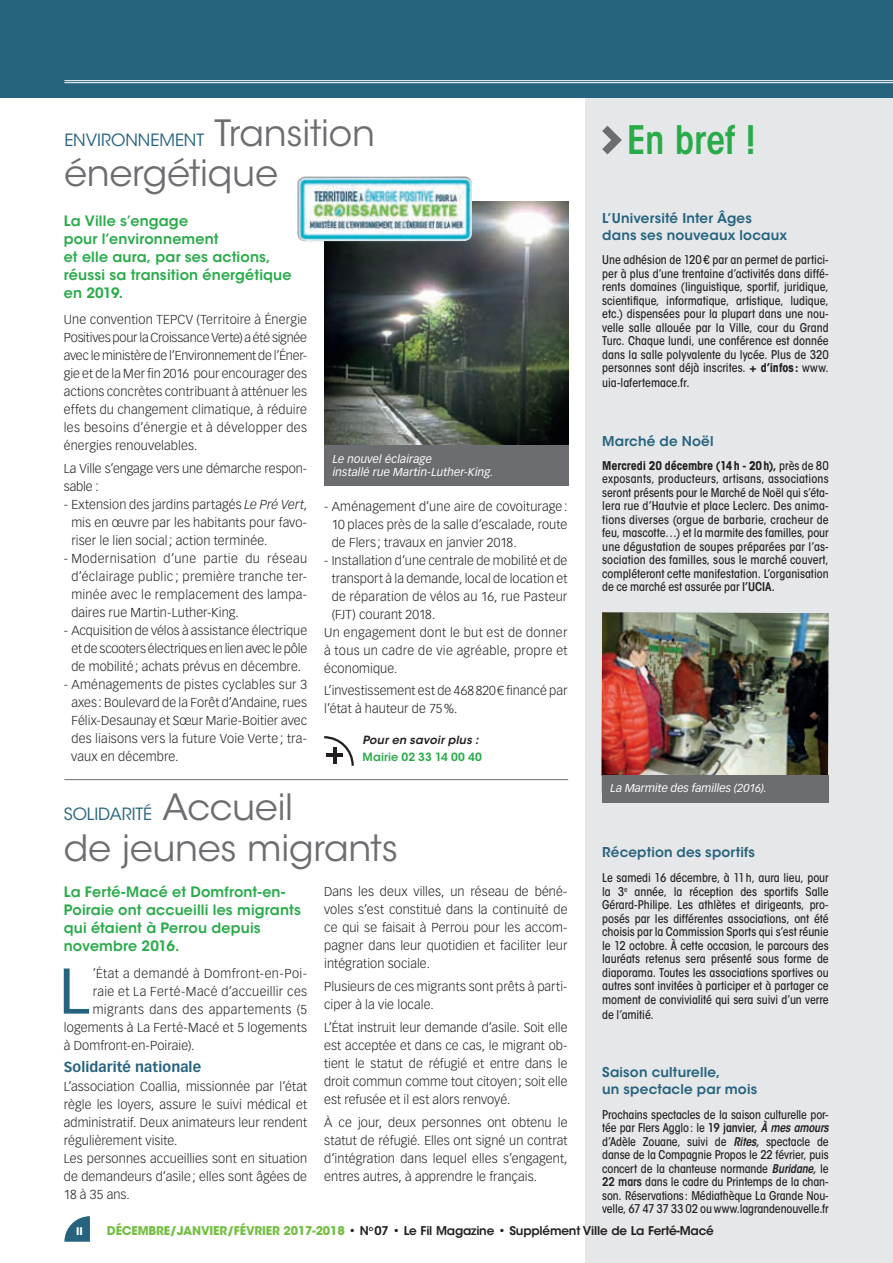
<style>
.page{position:relative;width:893px;height:1263px;background:#fff}
.page>*{position:absolute;margin:0;border:0;box-sizing:border-box;transform-origin:0 0}
.t1{font:63.3px "Vectora LT Std";color:#26637e}
.t2{font:600 condensed 39px "ITC Avant Garde Std";letter-spacing:-.01em;color:#29ab4a}
.t3{font:36px "ITC Avant Garde Std";letter-spacing:-.005em;color:#6c6d70}
.t4{font:16.8px "ITC Avant Garde Std";color:#26637e}
.t5{font:600 14.25px/18px "ITC Avant Garde Std";letter-spacing:.01em;color:#29ab4a}
.t6{font:700 14.25px "Vectora LT Std";letter-spacing:.005em;color:#26637e}
.t7{font:600 13.5px/16.5px "ITC Avant Garde Std";letter-spacing:.015em;color:#26637e}
.t8{font:300 12.75px/18px "Vectora LT Std";letter-spacing:.005em;color:#231f20;text-align:justify}
.t9{font:300 12.75px "Vectora LT Std";letter-spacing:.025em;color:#231f20}
.t10{font:300 12.75px "Vectora LT Std";letter-spacing:.035em;color:#231f20}
.t11{font:300 12.75px "Vectora LT Std";letter-spacing:.03em;color:#231f20}
.t12{font:500 condensed 12px/13.5px "ITC Avant Garde Std";letter-spacing:-.005em;color:#231f20;text-align:justify}
.t13{font:600 12px "ITC Avant Garde Std";letter-spacing:-.015em;color:#231f20}
.t14{font:italic 11.25px/13.5px "Vectora LT Std";letter-spacing:.005em;color:#fff}
.t15{font:italic 600 11.25px "ITC Avant Garde Std";letter-spacing:.02em;color:#231f20}
.t16{font:600 11.25px "ITC Avant Garde Std";letter-spacing:.01em;color:#29ab4a}
.t17{font:700 10.5px "ITC Avant Garde Std";color:#fff}
.s1{font-size:36px;color:#6c6d70}
.s2{font-style:italic}
.s3{font-weight:700}
.s4{font-weight:600}
.s5{font-weight:600;font-style:italic}
.s6{font-weight:700;color:#74bf43}
</style>
<div class="page">
<hr style="left:64px;top:779px;width:504px;height:1px;background:#6c6d70">
<div style="left:585px;top:97px;width:308px;height:1166px;background:#e6e7e9"></div>
<svg style="left:602px;top:125px;width:20px;height:30px"></svg>
<img style="left:602px;top:612px;width:227px;height:163px">
<div style="left:602px;top:775px;width:227px;height:28px;background:#6c6d70"></div>
<img style="left:324px;top:202px;width:244px;height:243px">
<div style="left:324px;top:445px;width:244px;height:41px;background:#6c6d70"></div>
<img style="left:297px;top:176px;width:175px;height:65px">
<div style="left:0;top:0;width:893px;height:98px;background:#26637e"></div>
<svg style="left:64px;top:1216px;width:26px;height:26px"></svg>
<hr style="left:64px;top:80px;width:829px;height:1px;background:#fff">
<hr style="left:64px;top:82px;width:829px;height:1px;background:#fff">
<svg style="left:324px;top:736px;width:30px;height:30px"></svg>
<h3 class="t4" style="left:64px;top:129px;width:312px">ENVIRONNEMENT <span class="s1">Transition</span></h3>
<h3 class="t3" style="left:64px;top:151px;width:215px">énergétique</h3>
<p class="t5" style="left:64px;top:212px;width:229px">La Ville s’engage<br>pour l’environnement<br>et elle aura, par ses actions, réussi sa transition énergétique en 2019.</p>
<p class="t8" style="left:64px;top:311px;width:245px">Une convention TEPCV (Territoire à Énergie Positives pour la Croissance Verte) a été signée avec le ministère de l’Environnement de l’Éner&shy;gie et de la Mer fin 2016 pour encourager des actions concrètes contribuant à atténuer les effets du changement climatique, à réduire les besoins d’énergie et à développer des énergies renouvelables.</p>
<p class="t8" style="left:64px;top:459px;width:245px">La Ville s’engage vers une démarche respon&shy;sable :</p>
<p class="t8" style="left:71px;top:495px;width:237px;text-indent:-8px">- Extension des jardins partagés <span class="s2">Le Pré Vert</span>, mis en œuvre par les habitants pour favo&shy;riser le lien social; action terminée.</p>
<p class="t8" style="left:71px;top:549px;width:237px;text-indent:-8px">- Modernisation d’une partie du réseau d’éclairage public ; première tranche ter&shy;minée avec le remplacement des lampa&shy;daires rue Martin-Luther-King.</p>
<p class="t8" style="left:64px;top:621px;width:245px;text-align:center">- Acquisition de vélos à assistance électrique et de scooters électriques en lien avec le pôle de mobilité; achats prévus en décembre.</p>
<p class="t8" style="left:71px;top:675px;width:237px;text-indent:-8px">- Aménagements de pistes cyclables sur 3 axes: Boulevard de la Forêt d’Andaine, rues Félix-Desaunay et Sœur Marie-Boitier avec des liaisons vers la future Voie Verte ; tra&shy;vaux en décembre.</p>
<p class="t14" style="left:333px;top:452px;width:162px">Le nouvel éclairage<br>installé rue Martin-Luther-King.</p>
<p class="t8" style="left:332px;top:497px;width:237px;text-indent:-8px">- Aménagement d’une aire de covoiturage :<br>10 places près de la salle d’escalade, route de Flers ; travaux en janvier 2018.</p>
<p class="t8" style="left:324px;top:551px;width:245px">- Installation d’une centrale de mobilité et de</p>
<p class="t8" style="left:332px;top:569px;width:237px">transport à la demande, local de location et</p>
<p class="t8" style="left:332px;top:587px;width:237px">de réparation de vélos au 16, rue Pasteur</p>
<p class="t8" style="left:332px;top:605px;width:105px">(FJT) courant 2018.</p>
<p class="t11" style="left:324px;top:625px;width:245px">Un engagement dont le but est de donner</p>
<p class="t9" style="left:324px;top:643px;width:245px">à tous un cadre de vie agréable, propre et</p>
<p class="t8" style="left:324px;top:659px;width:75px">économique.</p>
<p class="t8" style="left:324px;top:682px;width:245px">L’investissement est de 468820€ financé par l’état à hauteur de 75%.</p>
<p class="t15" style="left:362px;top:733px;width:118px">Pour en savoir plus :</p>
<p class="t16" style="left:363px;top:750px;width:121px">Mairie 02 33 14 00 40</p>
<h3 class="t4" style="left:64px;top:804px;width:231px">SOLIDARITÉ <span class="s1">Accueil</span></h3>
<h3 class="t3" style="left:64px;top:826px;width:336px">de jeunes migrants</h3>
<p class="t5" style="left:64px;top:882px;width:239px">La Ferté-Macé et Domfront-en-<br>Poiraie ont accueilli les migrants qui étaient à Perrou depuis novembre 2016.</p>
<h1 class="t1" style="left:59px;top:954px;width:32px">L</h1>
<p class="t10" style="left:93px;top:966px;width:216px">’État a demandé à Domfront-en-Poi-</p>
<p class="t8" style="left:324px;top:882px;width:245px">Dans les deux villes, un réseau de béné&shy;voles s’est constitué dans la continuité de ce qui se faisait à Perrou pour les accom&shy;pagner dans leur quotidien et faciliter leur intégration sociale.</p>
<p class="t8" style="left:324px;top:977px;width:245px">Plusieurs de ces migrants sont prêts à parti&shy;ciper à la vie locale.</p>
<p class="t8" style="left:324px;top:1018px;width:245px">L’État instruit leur demande d’asile. Soit elle est acceptée et dans ce cas, le migrant ob&shy;tient le statut de réfugié et entre dans le droit commun comme tout citoyen; soit elle est refusée et il est alors renvoyé.</p>
<p class="t8" style="left:324px;top:1114px;width:245px">À ce jour, deux personnes ont obtenu le statut de réfugié. Elles ont signé un contrat d’intégration dans lequel elles s’engagent, entres autres, à apprendre le français.</p>
<p class="t9" style="left:93px;top:984px;width:216px">raie et La Ferté-Macé d’accueillir ces</p>
<p class="t10" style="left:93px;top:1002px;width:216px">migrants dans des appartements (5</p>
<p class="t8" style="left:64px;top:1018px;width:245px">logements à La Ferté-Macé et 5 logements</p>
<p class="t8" style="left:64px;top:1036px;width:132px">à Domfront-en-Poiraie).</p>
<p class="t6" style="left:64px;top:1058px;width:139px">Solidarité nationale</p>
<p class="t8" style="left:64px;top:1078px;width:245px;text-align:left">L’association Coallia, missionnée par l’état règle les loyers, assure le suivi médical et administratif. Deux animateurs leur rendent régulièrement visite.<br>Les personnes accueillies sont en situation de demandeurs d’asile; elles sont âgées de 18 à 35 ans.</p>
<h2 class="t2" style="left:627px;top:116px;width:131px">En bref !</h2>
<p class="t7" style="left:602px;top:210px;width:187px">L’Université Inter Âges dans ses nouveaux locaux</p>
<p class="t12" style="left:602px;top:253px;width:228px">Une adhésion de 120€ par an permet de partici&shy;per à plus d’une trentaine d’activités dans diffé&shy;rents domaines (linguistique, sportif, juridique, scientifique, informatique, artistique, ludique, etc.) dispensées pour la plupart dans une nou&shy;velle salle allouée par la Ville, cour du Grand Turc. Chaque lundi, une conférence est donnée dans la salle polyvalente du lycée. Plus de 320 personnes sont déjà inscrites. <span class="s3">+ d’infos:</span> www.</p>
<p class="t12" style="left:602px;top:376px;width:89px">uia-lafertemace.fr.</p>
<p class="t7" style="left:602px;top:432px;width:113px">Marché de Noël</p>
<p class="t12" style="left:602px;top:458px;width:228px"><span class="s3">Mercredi 20 décembre (14h - 20h),</span> près de 80 exposants, producteurs, artisans, associations seront présents pour le Marché de Noël qui s’éta&shy;lera rue d’Hautvie et place Leclerc. Des anima&shy;tions diverses (orgue de barbarie, cracheur de feu, mascotte…) et la marmite des familles, pour une dégustation de soupes préparées par l’as&shy;sociation des familles, sous le marché couvert, compléteront cette manifestation. L’organisation de ce marché est assurée par <span class="s4">l’UCIA.</span></p>
<p class="t14" style="left:611px;top:782px;width:158px">La Marmite des familles (2016).</p>
<p class="t7" style="left:602px;top:843px;width:154px">Réception des sportifs</p>
<p class="t12" style="left:602px;top:870px;width:228px">Le samedi 16 décembre, à 11h, aura lieu, pour la 3<sup>e</sup> année, la réception des sportifs Salle Gérard-Philipe. Les athlètes et dirigeants, pro&shy;posés par les différentes associations, ont été choisis par la Commission Sports qui s’est réunie le 12 octobre. À cette occasion, le parcours des lauréats retenus sera présenté sous forme de diaporama. Toutes les associations sportives ou autres sont invitées à participer et à partager ce moment de convivialité qui sera suivi d’un verre</p>
<p class="t12" style="left:602px;top:1008px;width:53px">de l’amitié.</p>
<p class="t7" style="left:602px;top:1064px;width:157px">Saison culturelle,<br>un spectacle par mois</p>
<p class="t12" style="left:602px;top:1107px;width:228px">Prochains spectacles de la saison culturelle por&shy;tée par Flers Agglo: le <span class="s4">19 janvier,</span> <span class="s5">À mes amours </span>d’Adèle Zouane, suivi de <span class="s5">Rites,</span> spectacle de danse de la Compagnie Propos le 22 février, puis concert de la chanteuse normande <span class="s5">Buridane,</span> le <span class="s4">22 mars</span> dans le cadre du Printemps de la chan&shy;son. Réservations: Médiathèque La Grande Nou&shy;velle, 67 47 37 33 02 ou www.lagrandenouvelle.fr</p>
<p class="t17" style="left:76px;top:1224px;width:8px">II</p>
<p class="t13" style="left:107px;top:1222px;width:608px"><span class="s6">DÉCEMBRE/JANVIER/FÉVRIER 2017-2018</span> • N<sup>o</sup> 07 • Le Fil Magazine • Supplément Ville de La Ferté-Macé</p>
</div>
